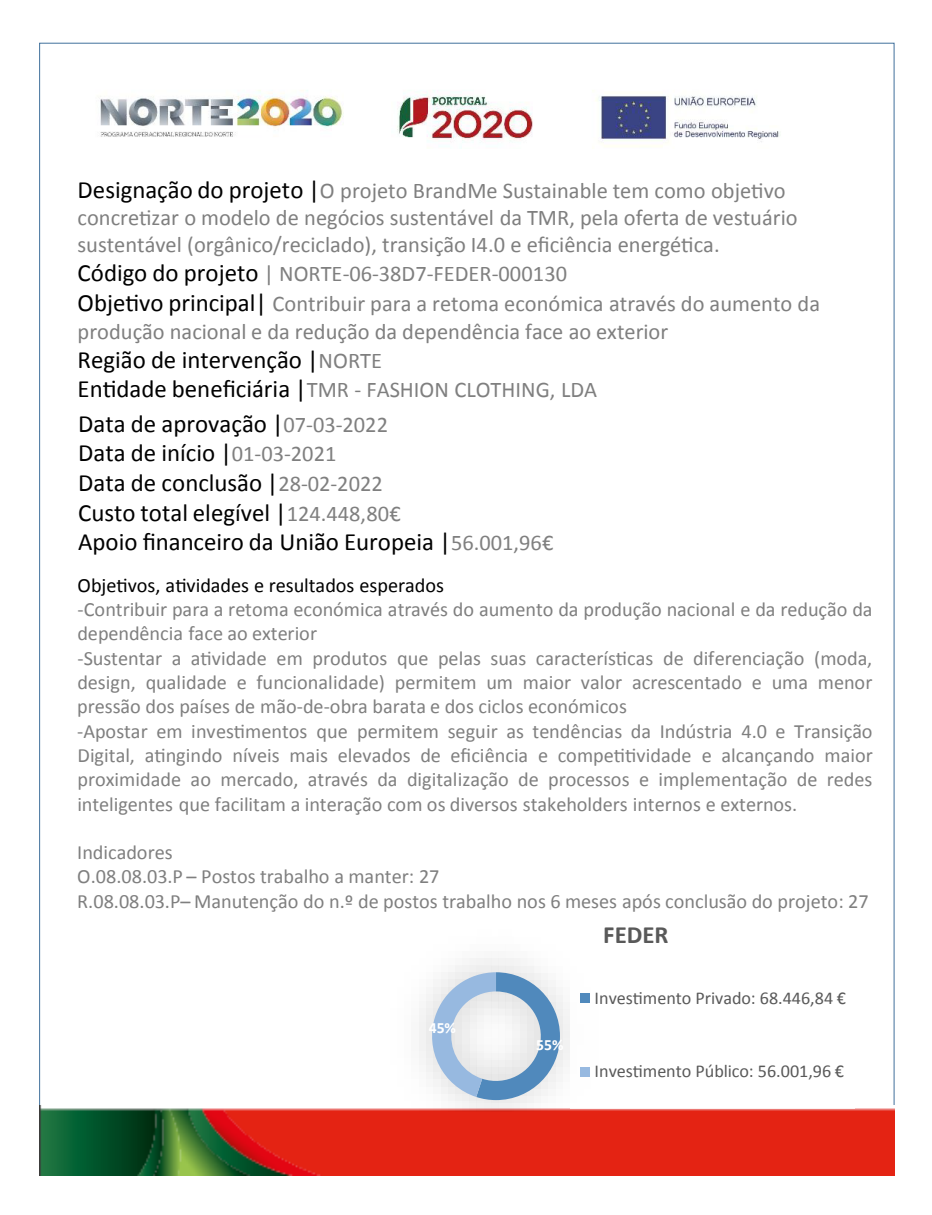
<style>
.page{position:relative;width:932px;height:1215px;background:#fff}
.page>*{position:absolute;margin:0;border:0;box-sizing:border-box;transform-origin:0 0}
.t1{font:24.75px/29.7px "Calibri";color:#000}
.t2{font:700 24.75px "Calibri";color:#595959}
.t3{font:22.5px/27.2px "Calibri";color:#7f7f7f}
.t4{font:20.25px/24.3px "Calibri";color:#7f7f7f}
.t5{font:20.25px "Calibri";color:#000}
.t6{font:18.22px "Calibri";letter-spacing:-.005em;color:#595959}
.t7{font:18px "Calibri";color:#595959}
.t8{font:700 15.75px "Calibri";color:#fff}
.s1{font-size:24.75px;color:#000}
.s2{font-size:22.5px;color:#7f7f7f}
</style>
<div class="page">
<img style="left:40px;top:1105px;width:854px;height:70px">
<img style="left:100px;top:90px;width:679px;height:57px">
<img style="left:549px;top:995px;width:64px;height:117px">
<img style="left:387px;top:958px;width:162px;height:154px">
<svg style="left:424px;top:972px;width:136px;height:128px"></svg>
<div style="left:570px;top:962px;width:285px;height:146px;background:#fff"></div>
<div style="left:580px;top:994px;width:10px;height:9px;background:#5089bc"></div>
<div style="left:580px;top:1067px;width:10px;height:10px;background:#97b9e0"></div>
<p class="t3" style="left:78px;top:177px;width:721px"><span class="s1">Designação do projeto |</span>O projeto BrandMe Sustainable tem como objetivo concretizar o modelo de negócios sustentável da TMR, pela oferta de vestuário sustentável (orgânico/reciclado), transição I4.0 e eficiência energética.</p>
<p class="t3" style="left:78px;top:259px;width:744px;line-height:29.7px"><span class="s1">Código do projeto</span> | NORTE-06-38D7-FEDER-000130<br><span class="s1">Objetivo principal|</span> Contribuir para a retoma económica através do aumento da</p>
<p class="t3" style="left:78px;top:318px;width:592px">produção nacional e da redução da dependência face ao exterior</p>
<p class="t1" style="left:78px;top:345px;width:306px">Região de intervenção |<span class="s2">NORTE</span></p>
<p class="t3" style="left:78px;top:376px;width:521px"><span class="s1">Entidade beneficiária |</span>TMR - FASHION CLOTHING, LDA</p>
<p class="t1" style="left:78px;top:409px;width:476px">Data de aprovação |<span class="s2">07-03-2022<br></span>Data de início |<span class="s2">01-03-2021<br></span>Data de conclusão |<span class="s2">28-02-2022<br></span>Custo total elegível |<span class="s2">124.448,80€<br></span>Apoio financeiro da União Europeia |<span class="s2">56.001,96€</span></p>
<p class="t5" style="left:78px;top:572px;width:368px">Objetivos, atividades e resultados esperados</p>
<p class="t4" style="left:77px;top:597px;width:797px">-Contribuir para a retoma económica através do aumento da produção nacional e da redução da dependência face ao exterior<br>-Sustentar a atividade em produtos que pelas suas características de diferenciação (moda, design, qualidade e funcionalidade) permitem um maior valor acrescentado e uma menor pressão dos países de mão-de-obra barata e dos ciclos económicos<br>-Apostar em investimentos que permitem seguir as tendências da Indústria 4.0 e Transição Digital, atingindo níveis mais elevados de eficiência e competitividade e alcançando maior proximidade ao mercado, através da digitalização de processos e implementação de redes inteligentes que facilitam a interação com os diversos stakeholders internos e externos.</p>
<p class="t4" style="left:77px;top:840px;width:793px">Indicadores<br>O.08.08.03.P – Postos trabalho a manter: 27<br>R.08.08.03.P– Manutenção do n.º de postos trabalho nos 6 meses após conclusão do projeto: 27</p>
<p class="t2" style="left:603px;top:919px;width:67px">FEDER</p>
<p class="t8" style="left:429px;top:1018px;width:29px">45%</p>
<p class="t8" style="left:536px;top:1035px;width:29px">55%</p>
<p class="t7" style="left:594px;top:986px;width:253px">Investimento Privado: 68.446,84 €</p>
<p class="t6" style="left:594px;top:1059px;width:251px">Investimento Público: 56.001,96 €</p>
</div>
